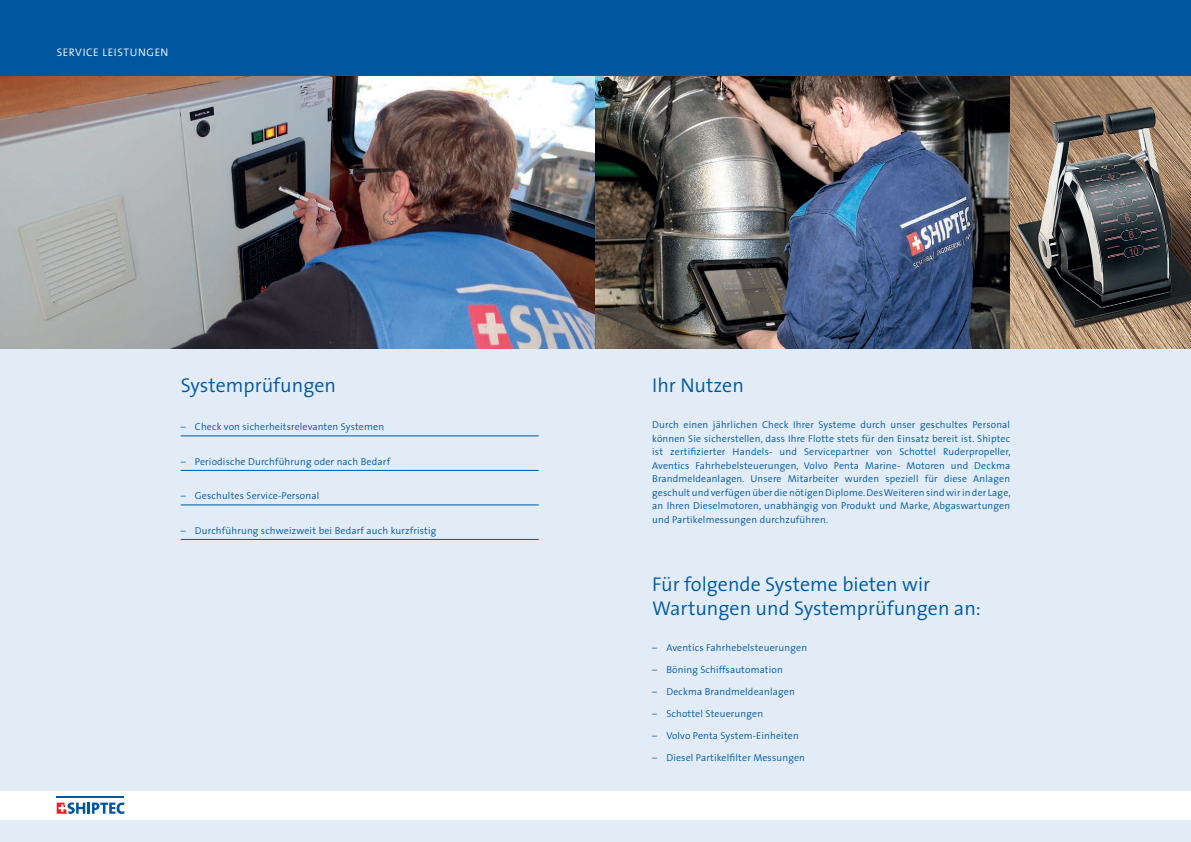
<style>
.page{position:relative;width:1191px;height:842px;background:#fff}
.page>*{position:absolute;margin:0;border:0;box-sizing:border-box;transform-origin:0 0}
.Titel{font:300 20px/24px "The Sans";color:#01579f}
.Überschrift{font:300 11px "The Sans";letter-spacing:.05em;color:#fff}
.Lauftext{font:300 10px/13.5px "The Sans";letter-spacing:.015em;color:#01579f;text-align:justify}
.Lauftext_Aufzählung{font:300 10px "The Sans";letter-spacing:.015em;color:#01579f}
</style>
<div class="page">
<div style="left:0;top:0;width:1191px;height:77px;background:#01579f"></div>
<div style="left:0;top:349px;width:1191px;height:493px;background:#e1ecf7"></div>
<div style="left:0;top:791px;width:1191px;height:28px;background:#fff"></div>
<svg style="left:57px;top:802px;width:68px;height:12px"></svg>
<hr style="left:57px;top:796px;width:67px;height:2px;background:#01579f">
<hr style="left:181px;top:436px;width:358px;height:1px;background:#01579f">
<hr style="left:181px;top:470px;width:358px;height:1px;background:#01579f">
<hr style="left:181px;top:505px;width:358px;height:1px;background:#01579f">
<hr style="left:181px;top:539px;width:358px;height:1px;background:#01579f">
<img style="left:0;top:77px;width:1191px;height:272px">
<p class="Überschrift" style="left:57px;top:43px;width:113px">SERVICE LEISTUNGEN</p>
<p class="Titel" style="left:181px;top:372px;width:157px">Systemprüfungen</p>
<p class="Lauftext_Aufzählung" style="left:181px;top:418px;width:205px">– Check von sicherheitsrelevanten Systemen</p>
<p class="Lauftext_Aufzählung" style="left:181px;top:453px;width:211px">– Periodische Durchführung oder nach Bedarf</p>
<p class="Lauftext_Aufzählung" style="left:181px;top:487px;width:140px">– Geschultes Service-Personal</p>
<p class="Lauftext_Aufzählung" style="left:181px;top:522px;width:257px">– Durchführung schweizweit bei Bedarf auch kurzfristig</p>
<p class="Titel" style="left:652px;top:372px;width:93px">Ihr Nutzen</p>
<p class="Lauftext" style="left:652px;top:418px;width:360px">Durch einen jährlichen Check Ihrer Systeme durch unser geschultes Personal können Sie sicherstellen, dass Ihre Flotte stets für den Einsatz bereit ist. Shiptec ist zertifizierter Handels- und Servicepartner von Schottel Ruderpropeller, Aventics Fahrhebelsteuerungen, Volvo Penta Marine- Motoren und Deckma Brandmeldeanlagen. Unsere Mitarbeiter wurden speziell für diese Anlagen geschult und verfügen über die nötigen Diplome. Des Weiteren sind wir in der Lage, an Ihren Dieselmotoren, unabhängig von Produkt und Marke, Abgaswartungen und Partikelmessungen durchzuführen.</p>
<p class="Titel" style="left:652px;top:571px;width:330px">Für folgende Systeme bieten wir<br>Wartungen und Systemprüfungen an:</p>
<p class="Lauftext" style="left:652px;top:641px;width:156px">– Aventics Fahrhebelsteuerungen</p>
<p class="Lauftext" style="left:652px;top:663px;width:132px">– Böning Schiffsautomation</p>
<p class="Lauftext" style="left:652px;top:685px;width:144px">– Deckma Brandmeldeanlagen</p>
<p class="Lauftext" style="left:652px;top:707px;width:112px">– Schottel Steuerungen</p>
<p class="Lauftext" style="left:652px;top:729px;width:148px">– Volvo Penta System-Einheiten</p>
<p class="Lauftext" style="left:652px;top:751px;width:154px">– Diesel Partikelfilter Messungen</p>
</div>
